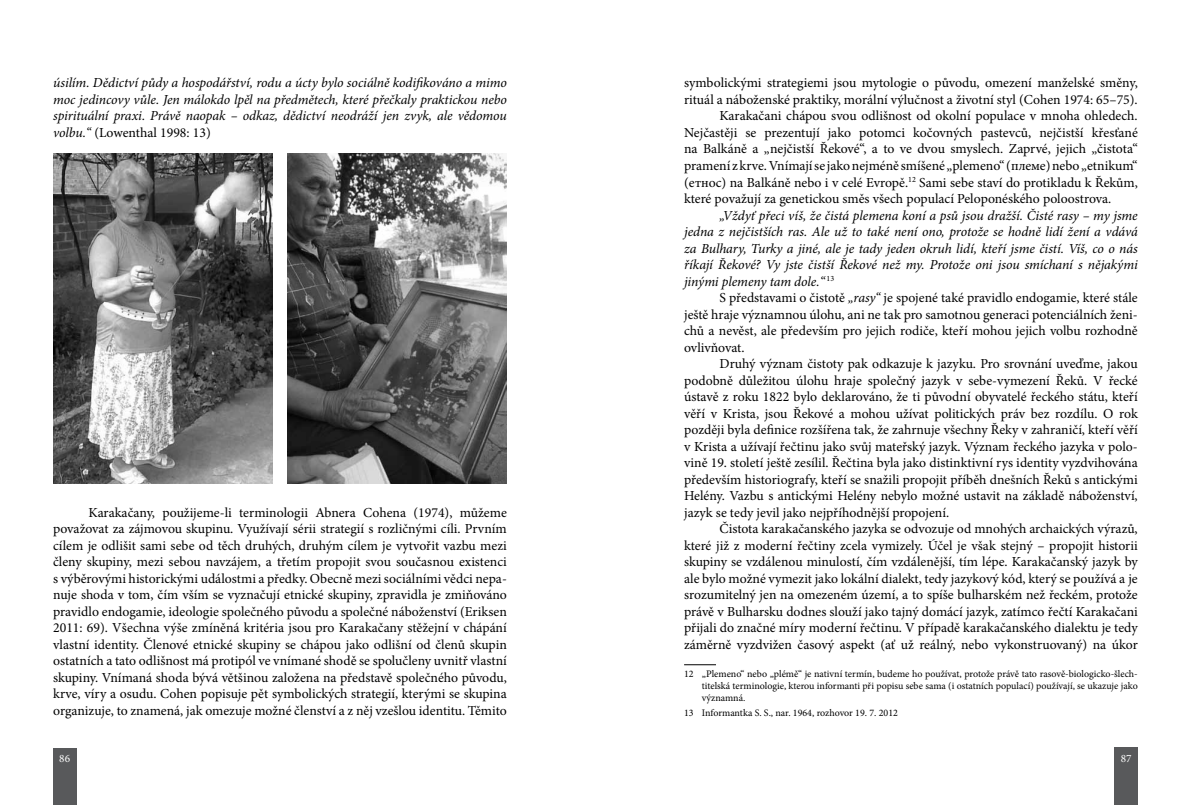
<style>
.page{position:relative;width:1191px;height:805px;background:#fff}
.page>*{position:absolute;margin:0;border:0;box-sizing:border-box;transform-origin:0 0}
.t1{font:13.75px/16.5px "Minion Pro";color:#000;text-align:justify}
.t2{font:italic 13.75px/16.5px "Minion Pro";letter-spacing:-.005em;color:#000;text-align:justify}
.t3{font:11.25px "Minion Pro";color:#fff}
.t4{font:10px/12px "Minion Pro";color:#000;text-align:justify}
.s1{font-style:normal}
.s2{font-style:italic}
</style>
<div class="page">
<div style="left:53px;top:747px;width:23px;height:57px;background:#58595b"></div>
<div style="left:1114px;top:747px;width:23px;height:57px;background:#58595b"></div>
<hr style="left:684px;top:664px;width:32px;height:1px;background:#000">
<img style="left:53px;top:153px;width:220px;height:331px">
<img style="left:287px;top:153px;width:220px;height:330px">
<p class="t2" style="left:53px;top:75px;width:455px">úsilím. Dědictví půdy a hospodářství, rodu a úcty bylo sociálně kodifikováno a mimo moc jedincovy vůle. Jen málokdo lpěl na předmětech, které přečkaly praktickou nebo spirituální praxi. Právě naopak – odkaz, dědictví neodráží jen zvyk, ale vědomou volbu.“ <span class="s1">(Lowenthal 1998: 13)</span></p>
<p class="t1" style="left:53px;top:504px;width:455px;text-indent:35px">Karakačany, použijeme-li terminologii Abnera Cohena (1974), můžeme považovat za zájmovou skupinu. Využívají sérii strategií s rozličnými cíli. Prvním cílem je odlišit sami sebe od těch druhých, druhým cílem je vytvořit vazbu mezi členy skupiny, mezi sebou navzájem, a třetím propojit svou současnou existenci s výběrovými historickými událostmi a předky. Obecně mezi sociálními vědci nepa&shy;nuje shoda v tom, čím vším se vyznačují etnické skupiny, zpravidla je zmiňováno pravidlo endogamie, ideologie společného původu a společné náboženství (Eriksen 2011: 69). Všechna výše zmíněná kritéria jsou pro Karakačany stěžejní v chápání vlastní identity. Členové etnické skupiny se chápou jako odlišní od členů skupin ostatních a tato odlišnost má protipól ve vnímané shodě se spolučleny uvnitř vlastní skupiny. Vnímaná shoda bývá většinou založena na představě společného původu, krve, víry a osudu. Cohen popisuje pět symbolických strategií, kterými se skupina organizuje, to znamená, jak omezuje možné členství a z něj vzešlou identitu. Těmito</p>
<p class="t1" style="left:684px;top:75px;width:455px">symbolickými strategiemi jsou mytologie o původu, omezení manželské směny,</p>
<p class="t1" style="left:684px;top:91px;width:455px">rituál a náboženské praktiky, morální výlučnost a životní styl (Cohen 1974: 65–75).</p>
<p class="t1" style="left:719px;top:108px;width:420px">Karakačani chápou svou odlišnost od okolní populace v mnoha ohledech.</p>
<p class="t1" style="left:684px;top:124px;width:455px">Nejčastěji se prezentují jako potomci kočovných pastevců, nejčistší křesťané</p>
<p class="t1" style="left:684px;top:141px;width:455px">na Balkáně a „nejčistší Řekové“, a to ve dvou smyslech. Zaprvé, jejich „čistota“</p>
<p class="t1" style="left:684px;top:157px;width:455px">pramení z krve. Vnímají se jako nejméně smíšené „plemeno“ (племе) nebo „etnikum“</p>
<p class="t1" style="left:684px;top:174px;width:455px">(етнос) na Balkáně nebo i v celé Evropě.<sup>12</sup> Sami sebe staví do protikladu k Řekům,</p>
<p class="t1" style="left:684px;top:190px;width:429px">které považují za genetickou směs všech populací Peloponéského poloostrova.</p>
<p class="t2" style="left:684px;top:207px;width:455px;text-indent:35px">„Vždyť přeci víš, že čistá plemena koní a psů jsou dražší. Čisté rasy – my jsme jedna z nejčistších ras. Ale už to také není ono, protože se hodně lidí žení a vdává za Bulhary, Turky a jiné, ale je tady jeden okruh lidí, kteří jsme čistí. Víš, co o nás říkají Řekové? Vy jste čistší Řekové než my. Protože oni jsou smíchaní s nějakými jinými plemeny tam dole.“ <sup>13</sup></p>
<p class="t1" style="left:684px;top:289px;width:455px;text-indent:35px">S představami o čistotě <span class="s2">„rasy“</span> je spojené také pravidlo endogamie, které stále ještě hraje významnou úlohu, ani ne tak pro samotnou generaci potenciálních ženi&shy;chů a nevěst, ale především pro jejich rodiče, kteří mohou jejich volbu rozhodně ovlivňovat.</p>
<p class="t1" style="left:684px;top:355px;width:455px;text-indent:35px">Druhý význam čistoty pak odkazuje k jazyku. Pro srovnání uveďme, jakou podobně důležitou úlohu hraje společný jazyk v sebe-vymezení Řeků. V řecké ústavě z roku 1822 bylo deklarováno, že ti původní obyvatelé řeckého státu, kteří věří v Krista, jsou Řekové a mohou užívat politických práv bez rozdílu. O rok později byla definice rozšířena tak, že zahrnuje všechny Řeky v zahraničí, kteří věří v Krista a užívají řečtinu jako svůj mateřský jazyk. Význam řeckého jazyka v polo&shy;vině 19. století ještě zesílil. Řečtina byla jako distinktivní rys identity vyzdvihována především historiografy, kteří se snažili propojit příběh dnešních Řeků s antickými Helény. Vazbu s antickými Helény nebylo možné ustavit na základě náboženství, jazyk se tedy jevil jako nejpříhodnější propojení.</p>
<p class="t1" style="left:684px;top:520px;width:455px;text-indent:35px">Čistota karakačanského jazyka se odvozuje od mnohých archaických výrazů, které již z moderní řečtiny zcela vymizely. Účel je však stejný – propojit historii skupiny se vzdálenou minulostí, čím vzdálenější, tím lépe. Karakačanský jazyk by ale bylo možné vymezit jako lokální dialekt, tedy jazykový kód, který se používá a je srozumitelný jen na omezeném území, a to spíše bulharském než řeckém, protože právě v Bulharsku dodnes slouží jako tajný domácí jazyk, zatímco řečtí Karakačani přijali do značné míry moderní řečtinu. V případě karakačanského dialektu je tedy záměrně vyzdvižen časový aspekt (ať už reálný, nebo vykonstruovaný) na úkor</p>
<p class="t4" style="left:702px;top:667px;width:437px;text-indent:-18px">12 „Plemeno“ nebo „plémě“ je nativní termín, budeme ho používat, protože právě tato rasově-biologicko-šlech&shy;titelská terminologie, kterou informanti při popisu sebe sama (i ostatních populací) používají, se ukazuje jako významná.</p>
<p class="t4" style="left:684px;top:707px;width:215px">13 Informantka S. S., nar. 1964, rozhovor 19. 7. 2012</p>
<p class="t3" style="left:59px;top:750px;width:12px">86</p>
<p class="t3" style="left:1120px;top:750px;width:12px">87</p>
</div>
